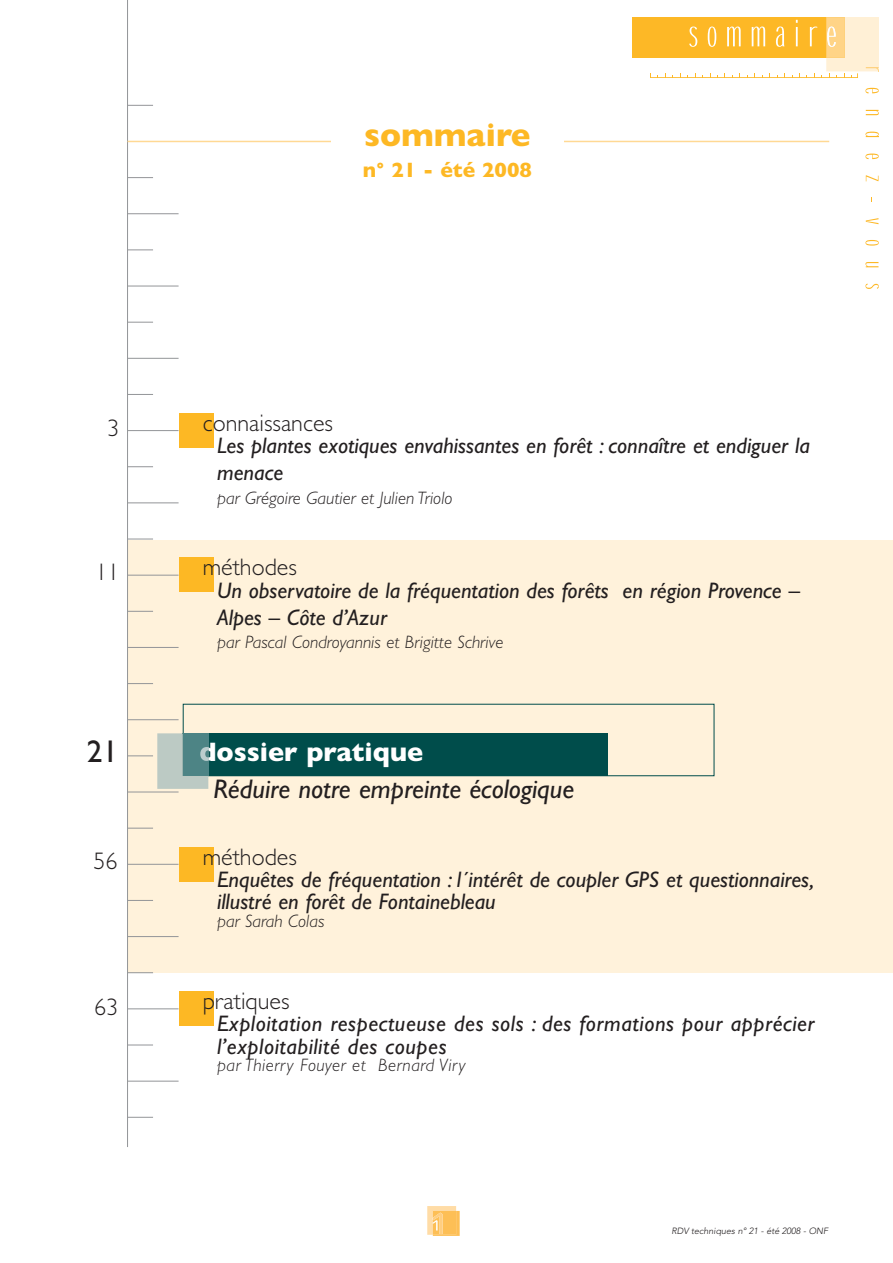
<style>
.page{position:relative;width:893px;height:1263px;background:#fff}
.page>*{position:absolute;margin:0;border:0;box-sizing:border-box;transform-origin:0 0}
.t1{font:700 33px "Gill Sans";color:#fdb824}
.t2{font:31.5px "Gill Sans";color:#231f20}
.t3{font:italic 27px "Gill Sans";color:#231f20}
.t4{font:700 27px "Gill Sans";color:#fff}
.t5{font:300 24px "Gill Sans";color:#231f20}
.t6{font:italic 22.5px/27px "Gill Sans";color:#231f20}
.t7{font:italic 22.5px/22.5px "Gill Sans";letter-spacing:.025em;color:#231f20}
.t8{font:700 21px "Gill Sans";color:#fdb824}
.t9{font:italic 300 18px "Gill Sans";color:#231f20}
.t10{font:italic 300 18px "Gill Sans";letter-spacing:.025em;color:#231f20}
.t11{font:300 9px "Avenir";color:#231f20}
</style>
<div class="page">
<div style="left:128px;top:540px;width:764px;height:432px;background:#fff2db"></div>
<svg style="left:427px;top:1206px;width:33px;height:30px"></svg>
<div style="left:632px;top:18px;width:213px;height:40px;background:#fdb826"></div>
<svg style="left:865px;top:88px;width:13px;height:5px"></svg>
<svg style="left:866px;top:110px;width:12px;height:5px"></svg>
<svg style="left:865px;top:132px;width:13px;height:5px"></svg>
<svg style="left:865px;top:154px;width:13px;height:5px"></svg>
<svg style="left:866px;top:175px;width:12px;height:6px"></svg>
<svg style="left:866px;top:218px;width:12px;height:6px"></svg>
<svg style="left:865px;top:240px;width:13px;height:6px"></svg>
<svg style="left:865px;top:262px;width:13px;height:5px"></svg>
<svg style="left:865px;top:284px;width:13px;height:5px"></svg>
<svg style="left:650px;top:18px;width:228px;height:60px"></svg>
<hr style="left:127px;top:0;width:1px;height:1147px;background:#939598">
<div style="left:183px;top:733px;width:425px;height:43px;background:#004d4b"></div>
<svg style="left:128px;top:105px;width:25px;height:1px"></svg>
<svg style="left:128px;top:177px;width:25px;height:1px"></svg>
<hr style="left:128px;top:213px;width:51px;height:1px;background:#939598">
<hr style="left:128px;top:286px;width:51px;height:1px;background:#939598">
<hr style="left:128px;top:358px;width:51px;height:1px;background:#939598">
<hr style="left:128px;top:430px;width:51px;height:1px;background:#939598">
<hr style="left:128px;top:503px;width:51px;height:1px;background:#939598">
<hr style="left:128px;top:575px;width:51px;height:1px;background:#939598">
<hr style="left:128px;top:647px;width:51px;height:1px;background:#939598">
<hr style="left:128px;top:719px;width:51px;height:1px;background:#939598">
<hr style="left:128px;top:792px;width:51px;height:1px;background:#939598">
<hr style="left:128px;top:864px;width:51px;height:1px;background:#939598">
<hr style="left:128px;top:936px;width:51px;height:1px;background:#939598">
<hr style="left:128px;top:1008px;width:51px;height:1px;background:#939598">
<hr style="left:128px;top:1081px;width:51px;height:1px;background:#939598">
<svg style="left:128px;top:250px;width:25px;height:1px"></svg>
<svg style="left:128px;top:322px;width:25px;height:1px"></svg>
<svg style="left:128px;top:394px;width:25px;height:1px"></svg>
<svg style="left:128px;top:466px;width:25px;height:1px"></svg>
<svg style="left:128px;top:539px;width:25px;height:1px"></svg>
<svg style="left:128px;top:611px;width:25px;height:1px"></svg>
<svg style="left:128px;top:683px;width:25px;height:1px"></svg>
<svg style="left:128px;top:733px;width:80px;height:56px"></svg>
<svg style="left:128px;top:828px;width:25px;height:1px"></svg>
<svg style="left:128px;top:900px;width:25px;height:1px"></svg>
<svg style="left:128px;top:972px;width:25px;height:1px"></svg>
<svg style="left:128px;top:1045px;width:25px;height:1px"></svg>
<svg style="left:128px;top:1117px;width:25px;height:1px"></svg>
<hr style="left:128px;top:141px;width:701px;height:1px;background:#ffd994">
<div style="left:331px;top:123px;width:232px;height:70px;background:#fff"></div>
<div style="left:179px;top:413px;width:34px;height:34px;background:#fdb824"></div>
<div style="left:179px;top:558px;width:34px;height:34px;background:#fdb824"></div>
<div style="left:179px;top:847px;width:34px;height:34px;background:#fdb824"></div>
<div style="left:179px;top:992px;width:34px;height:34px;background:#fdb824"></div>
<h1 class="t1" style="left:364px;top:123px;width:168px">sommaire</h1>
<p class="t8" style="left:363px;top:163px;width:171px">n° 21 - été 2008</p>
<p class="t5" style="left:107px;top:420px;width:13px">3</p>
<p class="t5" style="left:203px;top:414px;width:132px">connaissances</p>
<p class="t6" style="left:217px;top:434px;width:594px">Les plantes exotiques envahissantes en forêt : connaître et endiguer la menace</p>
<p class="t9" style="left:217px;top:492px;width:237px">par Grégoire Gautier et Julien Triolo</p>
<p class="t5" style="left:96px;top:564px;width:25px">11</p>
<p class="t5" style="left:203px;top:559px;width:96px">méthodes</p>
<p class="t6" style="left:217px;top:579px;width:584px">Un observatoire de la fréquentation des forêts en région Provence –<br>Alpes – Côte d’Azur</p>
<p class="t9" style="left:217px;top:636px;width:288px">par Pascal Condroyannis et Brigitte Schrive</p>
<h2 class="t2" style="left:87px;top:740px;width:33px">21</h2>
<p class="t4" style="left:199px;top:742px;width:225px">dossier pratique</p>
<p class="t3" style="left:214px;top:780px;width:362px">Réduire notre empreinte écologique</p>
<p class="t5" style="left:93px;top:853px;width:25px">56</p>
<p class="t5" style="left:203px;top:848px;width:96px">méthodes</p>
<p class="t6" style="left:217px;top:870px;width:599px;line-height:22.5px">Enquêtes de fréquentation : l´intérêt de coupler GPS et questionnaires, illustré en forêt de Fontainebleau</p>
<p class="t9" style="left:217px;top:915px;width:109px">par Sarah Colas</p>
<p class="t5" style="left:94px;top:998px;width:25px">63</p>
<p class="t5" style="left:203px;top:993px;width:88px">pratiques</p>
<p class="t7" style="left:217px;top:1015px;width:599px">Exploitation respectueuse des sols : des formations pour apprécier l’exploitabilité des coupes</p>
<p class="t10" style="left:217px;top:1059px;width:250px">par Thierry Fouyer et Bernard Viry</p>
<p class="t11" style="left:671px;top:1227px;width:160px">RDV techniques n° 21 - été 2008 - ONF</p>
</div>
